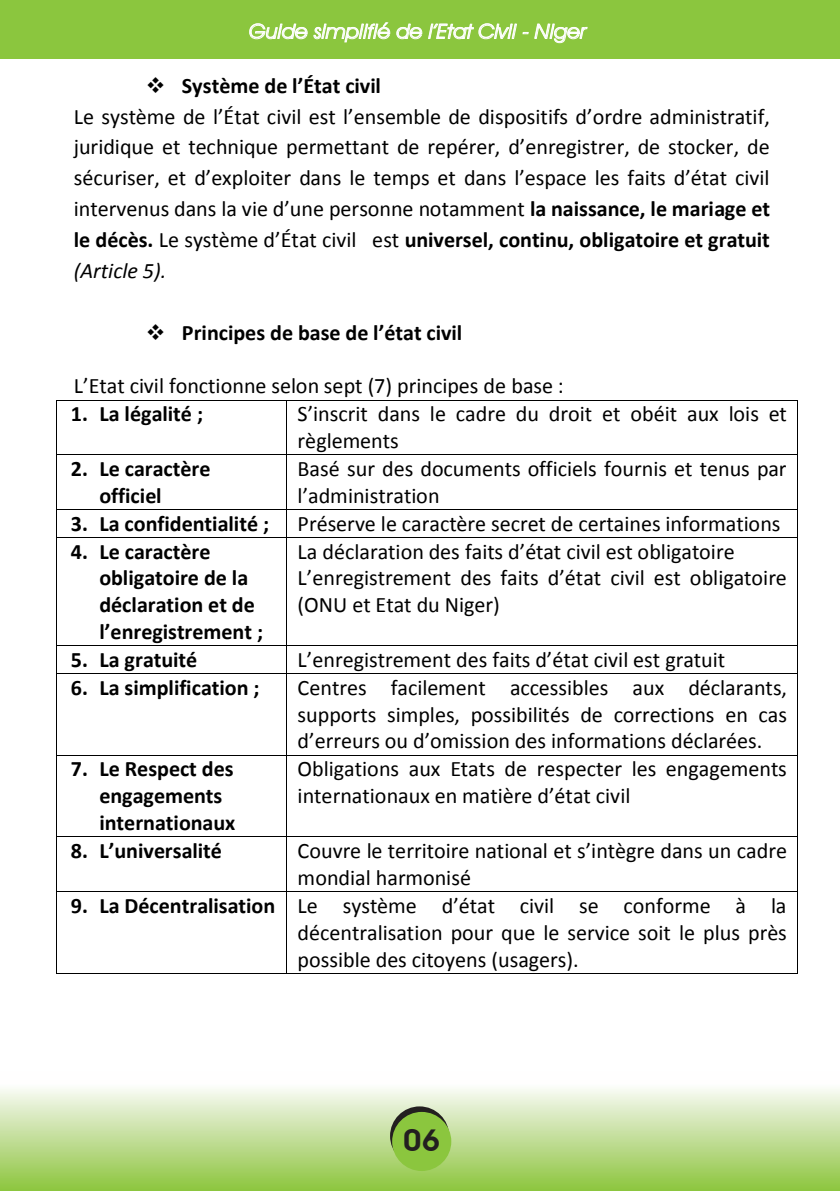
<style>
.page{position:relative;width:840px;height:1191px;background:#fff}
.page>*{position:absolute;margin:0;border:0;box-sizing:border-box;transform-origin:0 0}
.t1{font:600 30px "Avant Garde IT Cby BT";color:#231f20;scale:1.06 1}
.t2{font:22px/26.8px "Calibri";color:#000}
.t3{font:700 22px/26.8px "Calibri";color:#000}
.t4{font:italic 20px "Avant Garde IT Cby BT";color:#fff;scale:1.06 1}
.s1{font-weight:700}
.s2{font-style:italic}
</style>
<div class="page">
<div style="left:0;top:1071px;width:839px;height:120px;background:linear-gradient(to bottom,#fff,#8ec540)"></div>
<svg style="left:390px;top:1106px;width:59px;height:59px"></svg>
<div style="left:392px;top:1112px;width:59px;height:59px;background:#8bc63e;border-radius:50%"></div>
<div style="left:0;top:0;width:839px;height:58px;background:#8bc63e"></div>
<svg style="left:249px;top:23px;width:58px;height:16px"></svg>
<svg style="left:313px;top:22px;width:77px;height:21px"></svg>
<svg style="left:396px;top:24px;width:26px;height:15px"></svg>
<svg style="left:428px;top:23px;width:100px;height:16px"></svg>
<svg style="left:534px;top:24px;width:53px;height:19px"></svg>
<hr style="left:57px;top:399px;width:229px;height:1px;background:#000">
<hr style="left:287px;top:399px;width:510px;height:1px;background:#000">
<hr style="left:56px;top:400px;width:1px;height:54px;background:#000">
<hr style="left:286px;top:400px;width:1px;height:54px;background:#000">
<hr style="left:797px;top:400px;width:1px;height:54px;background:#000">
<hr style="left:57px;top:454px;width:229px;height:1px;background:#000">
<hr style="left:287px;top:454px;width:510px;height:1px;background:#000">
<hr style="left:56px;top:455px;width:1px;height:54px;background:#000">
<hr style="left:286px;top:455px;width:1px;height:54px;background:#000">
<hr style="left:797px;top:455px;width:1px;height:54px;background:#000">
<hr style="left:57px;top:509px;width:229px;height:1px;background:#000">
<hr style="left:287px;top:509px;width:510px;height:1px;background:#000">
<svg style="left:56px;top:509px;width:1px;height:29px"></svg>
<hr style="left:57px;top:537px;width:229px;height:1px;background:#000">
<svg style="left:286px;top:509px;width:1px;height:29px"></svg>
<hr style="left:287px;top:537px;width:510px;height:1px;background:#000">
<svg style="left:797px;top:509px;width:1px;height:29px"></svg>
<hr style="left:56px;top:538px;width:1px;height:107px;background:#000">
<hr style="left:286px;top:538px;width:1px;height:107px;background:#000">
<hr style="left:797px;top:538px;width:1px;height:107px;background:#000">
<hr style="left:57px;top:645px;width:229px;height:1px;background:#000">
<hr style="left:287px;top:645px;width:510px;height:1px;background:#000">
<svg style="left:56px;top:645px;width:1px;height:29px"></svg>
<hr style="left:57px;top:673px;width:229px;height:1px;background:#000">
<svg style="left:286px;top:645px;width:1px;height:29px"></svg>
<hr style="left:287px;top:673px;width:510px;height:1px;background:#000">
<svg style="left:797px;top:645px;width:1px;height:29px"></svg>
<hr style="left:56px;top:674px;width:1px;height:80px;background:#000">
<hr style="left:286px;top:674px;width:1px;height:80px;background:#000">
<hr style="left:797px;top:674px;width:1px;height:80px;background:#000">
<hr style="left:57px;top:754px;width:229px;height:1px;background:#000">
<hr style="left:287px;top:754px;width:510px;height:1px;background:#000">
<hr style="left:56px;top:755px;width:1px;height:81px;background:#000">
<hr style="left:286px;top:755px;width:1px;height:81px;background:#000">
<hr style="left:797px;top:755px;width:1px;height:81px;background:#000">
<hr style="left:57px;top:836px;width:229px;height:1px;background:#000">
<hr style="left:287px;top:836px;width:510px;height:1px;background:#000">
<hr style="left:56px;top:837px;width:1px;height:54px;background:#000">
<hr style="left:286px;top:837px;width:1px;height:54px;background:#000">
<hr style="left:797px;top:837px;width:1px;height:54px;background:#000">
<hr style="left:57px;top:891px;width:229px;height:1px;background:#000">
<hr style="left:287px;top:891px;width:510px;height:1px;background:#000">
<hr style="left:56px;top:892px;width:1px;height:80px;background:#000">
<hr style="left:57px;top:972px;width:229px;height:1px;background:#000">
<hr style="left:286px;top:892px;width:1px;height:80px;background:#000">
<hr style="left:287px;top:972px;width:510px;height:1px;background:#000">
<hr style="left:797px;top:892px;width:1px;height:80px;background:#000">
<p class="t4" style="left:249px;top:19px;width:319px">Guide simplifié de l’Etat Civil - Niger</p>
<p class="t2" style="left:74px;top:70px;width:697px;line-height:30.8px;text-indent:72px">❖ <span class="s1">Système de l’État civil<br></span>Le système de l’État civil est l’ensemble de dispositifs d’ordre administratif, juridique et technique permettant de repérer, d’enregistrer, de stocker, de sécuriser, et d’exploiter dans le temps et dans l’espace les faits d’état civil intervenus dans la vie d’une personne notamment <span class="s1">la naissance, le mariage et le décès.</span> Le système d’État civil est <span class="s1">universel, continu, obligatoire et gratuit </span><span class="s2">(Article 5).</span></p>
<p class="t3" style="left:146px;top:319px;width:318px">❖ Principes de base de l’état civil</p>
<p class="t2" style="left:74px;top:373px;width:491px">L’Etat civil fonctionne selon sept (7) principes de base :</p>
<p class="t3" style="left:71px;top:400px;width:134px">1. La légalité ;</p>
<p class="t2" style="left:297px;top:400px;width:490px">S’inscrit dans le cadre du droit et obéit aux lois et règlements</p>
<p class="t3" style="left:99px;top:455px;width:113px;text-indent:-28px">2. Le caractère officiel</p>
<p class="t2" style="left:297px;top:455px;width:490px">Basé sur des documents officiels fournis et tenus par l’administration</p>
<p class="t3" style="left:71px;top:510px;width:200px">3. La confidentialité ;</p>
<p class="t2" style="left:297px;top:510px;width:484px">Préserve le caractère secret de certaines informations</p>
<p class="t3" style="left:99px;top:538px;width:165px;text-indent:-28px">4. Le caractère obligatoire de la déclaration et de l’enregistrement ;</p>
<p class="t2" style="left:297px;top:538px;width:490px">La déclaration des faits d’état civil est obligatoire<br>L’enregistrement des faits d’état civil est obligatoire (ONU et Etat du Niger)</p>
<p class="t3" style="left:71px;top:646px;width:128px">5. La gratuité</p>
<p class="t2" style="left:297px;top:646px;width:429px">L’enregistrement des faits d’état civil est gratuit</p>
<p class="t3" style="left:71px;top:674px;width:190px">6. La simplification ;</p>
<p class="t2" style="left:297px;top:674px;width:490px;text-align:justify">Centres facilement accessibles aux déclarants, supports simples, possibilités de corrections en cas d’erreurs ou d’omission des informations déclarées.</p>
<p class="t3" style="left:99px;top:755px;width:137px;text-indent:-28px">7. Le Respect des engagements internationaux</p>
<p class="t2" style="left:297px;top:755px;width:490px">Obligations aux Etats de respecter les engagements internationaux en matière d’état civil</p>
<p class="t3" style="left:71px;top:837px;width:152px">8. L’universalité</p>
<p class="t2" style="left:297px;top:837px;width:491px">Couvre le territoire national et s’intègre dans un cadre mondial harmonisé</p>
<p class="t2" style="left:297px;top:892px;width:490px;text-align:justify;text-indent:-226px"><span class="s1">9. La Décentralisation</span> Le système d’état civil se conforme à la décentralisation pour que le service soit le plus près possible des citoyens (usagers).</p>
<h1 class="t1" style="left:403px;top:1122px;width:36px">06</h1>
</div>
